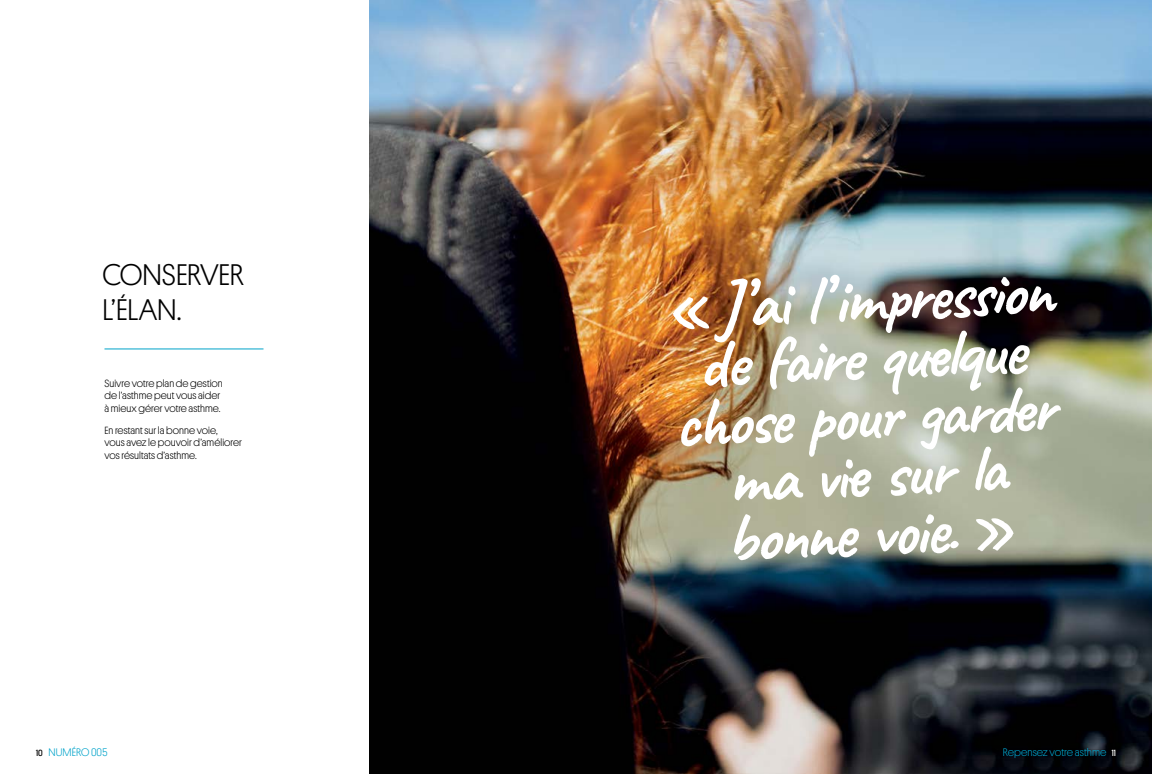
<style>
.page{position:relative;width:1152px;height:774px;background:#fff}
.page>*{position:absolute;margin:0;border:0;box-sizing:border-box;transform-origin:0 0}
.t1{font:700 69.3px/58.4px "Caveat";color:#fff;text-align:center}
.t2{font:300 30px/35px "Platform";letter-spacing:-.01em;color:#000}
.t3{font:300 11px "Platform";letter-spacing:.005em;color:#00a3ca}
.t4{font:300 10.5px/12.6px "Platform";letter-spacing:.005em;color:#000}
.s1{font-weight:400;font-size:9px;color:#000}
.s2{font-weight:400;font-size:9px;color:#fff}
</style>
<div class="page">
<hr style="left:104px;top:349px;width:160px;height:1px;background:#00a3ca">
<img style="left:369px;top:0;width:783px;height:774px">
<h2 class="t2" style="left:102px;top:255px;width:143px">CONSERVER<br>L’ÉLAN.</h2>
<p class="t4" style="left:104px;top:376px;width:120px">Suivre votre plan de gestion de l’asthme peut vous aider à mieux gérer votre asthme.</p>
<p class="t4" style="left:104px;top:423px;width:139px">En restant sur la bonne voie,<br>vous avez le pouvoir d’améliorer vos résultats d’asthme.</p>
<p class="t1" style="left:664px;top:276px;width:428px;rotate:-2deg">« J ’ ail’ im pr ession de fair e quelque chose pour gar der m a vie sur la bonne voie.»</p>
<p class="t3" style="left:36px;top:744px;width:73px"><span class="s1">10</span> NUMÉRO 005</p>
<p class="t3" style="left:1003px;top:744px;width:115px">Repensez votre asthme <span class="s2">11</span></p>
</div>
